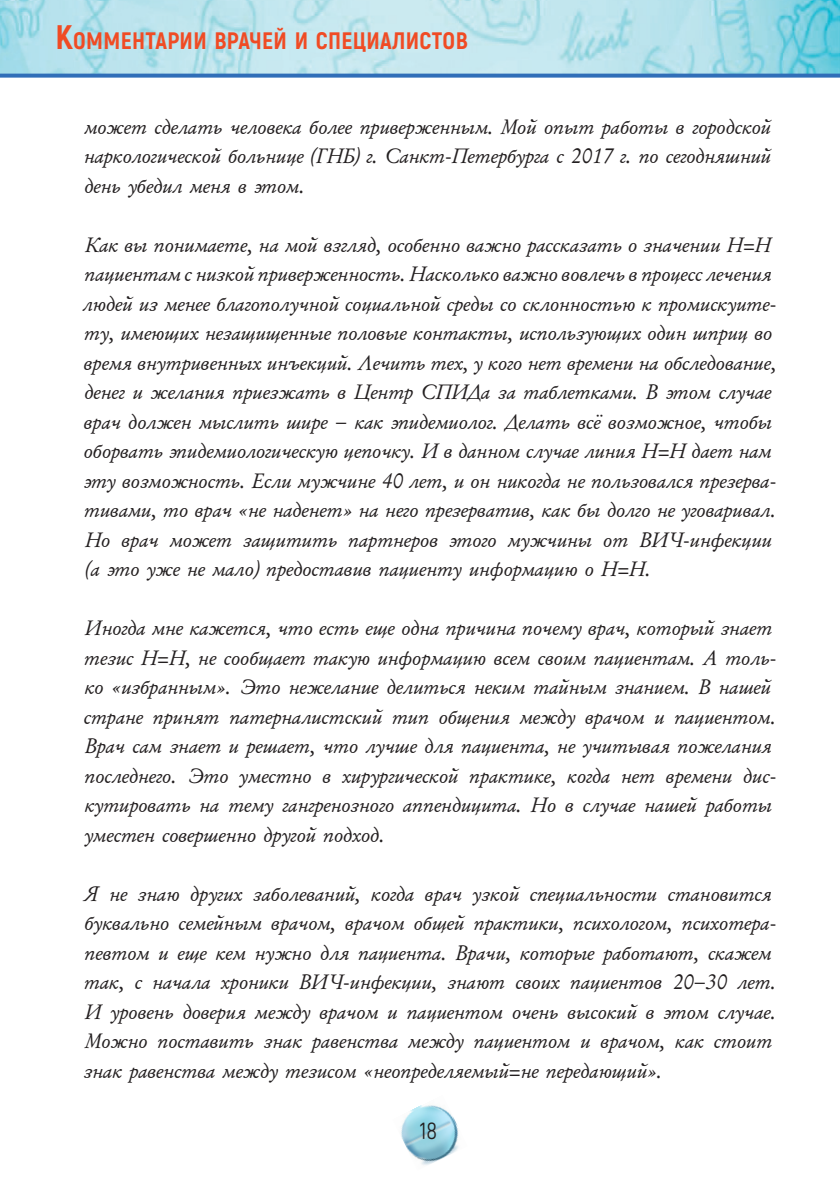
<style>
.page{position:relative;width:840px;height:1191px;background:#fff}
.page>*{position:absolute;margin:0;border:0;box-sizing:border-box;transform-origin:0 0}
.t1{font:800 23.8px "Akrobat";letter-spacing:.015em;color:#f04b24}
.t2{font:23.4px "Akrobat";color:#231f20}
.курсив{font:22px/29.4px "Alexander";color:#231f20}
.s1{font-size:34px}
.s2{font-family:"Akrobat"}
</style>
<div class="page">
<img style="left:0;top:0;width:839px;height:74px">
<svg style="left:0;top:74px;width:839px;height:4px;background:#437bbe"></svg>
<img style="left:401px;top:1105px;width:58px;height:60px">
<p class="t1" style="left:55px;top:26px;width:414px"><span class="s1">К</span>омментарии врачей и специалистов</p>
<p class="курсив" style="left:84px;top:113px;width:688px;text-align:justify">может сделать человека более приверженным. Мой опыт работы в городской наркологической больнице (ГНБ) г. Санкт-Петербурга с 2017 г. по сегодняшний день убедил меня в этом.</p>
<p class="курсив" style="left:83px;top:231px;width:694px">Как вы понимаете, на мой взгляд, особенно важно рассказать о значении Н=Н пациентам с низкой приверженность. Насколько важно вовлечь в процесс лечения людей из менее благополучной социальной среды со склонностью к промискуите&shy;ту, имеющих незащищенные половые контакты, использующих один шприц во время внутривенных инъекций. Лечить тех, у кого нет времени на обследование, денег и желания приезжать в Центр СПИДа за таблетками. В этом случае врач должен мыслить шире <span class="s2">—</span> как эпидемиолог. Делать всё возможное, чтобы оборвать эпидемиологическую цепочку. И в данном случае линия Н=Н дает нам эту возможность. Если мужчине 40 лет, и он никогда не пользовался презерва&shy;тивами, то врач «не наденет» на него презерватив, как бы долго не уговаривал.<br>Но врач может защитить партнеров этого мужчины от ВИЧ-инфекции (а это уже не мало) предоставив пациенту информацию о Н=Н.</p>
<p class="курсив" style="left:84px;top:614px;width:693px">Иногда мне кажется, что есть еще одна причина почему врач, который знает тезис Н=Н, не сообщает такую информацию всем своим пациентам. А толь&shy;ко «избранным». Это нежелание делиться неким тайным знанием. В нашей стране принят патерналистский тип общения между врачом и пациентом.<br>Врач сам знает и решает, что лучше для пациента, не учитывая пожелания последнего. Это уместно в хирургической практике, когда нет времени дис&shy;кутировать на тему гангренозного аппендицита. Но в случае нашей работы уместен совершенно другой подход.</p>
<p class="курсив" style="left:84px;top:879px;width:693px">Я не знаю других заболеваний, когда врач узкой специальности становится буквально семейным врачом, врачом общей практики, психологом, психотера&shy;певтом и еще кем нужно для пациента. Врачи, которые работают, скажем так, с начала хроники ВИЧ-инфекции, знают своих пациентов 20<span class="s2">—</span>30 лет.<br>И уровень доверия между врачом и пациентом очень высокий в этом случае.<br>Можно поставить знак равенства между пациентом и врачом, как стоит знак равенства между тезисом «неопределяемый=не передающий».</p>
<p class="t2" style="left:419px;top:1116px;width:19px">18</p>
</div>
